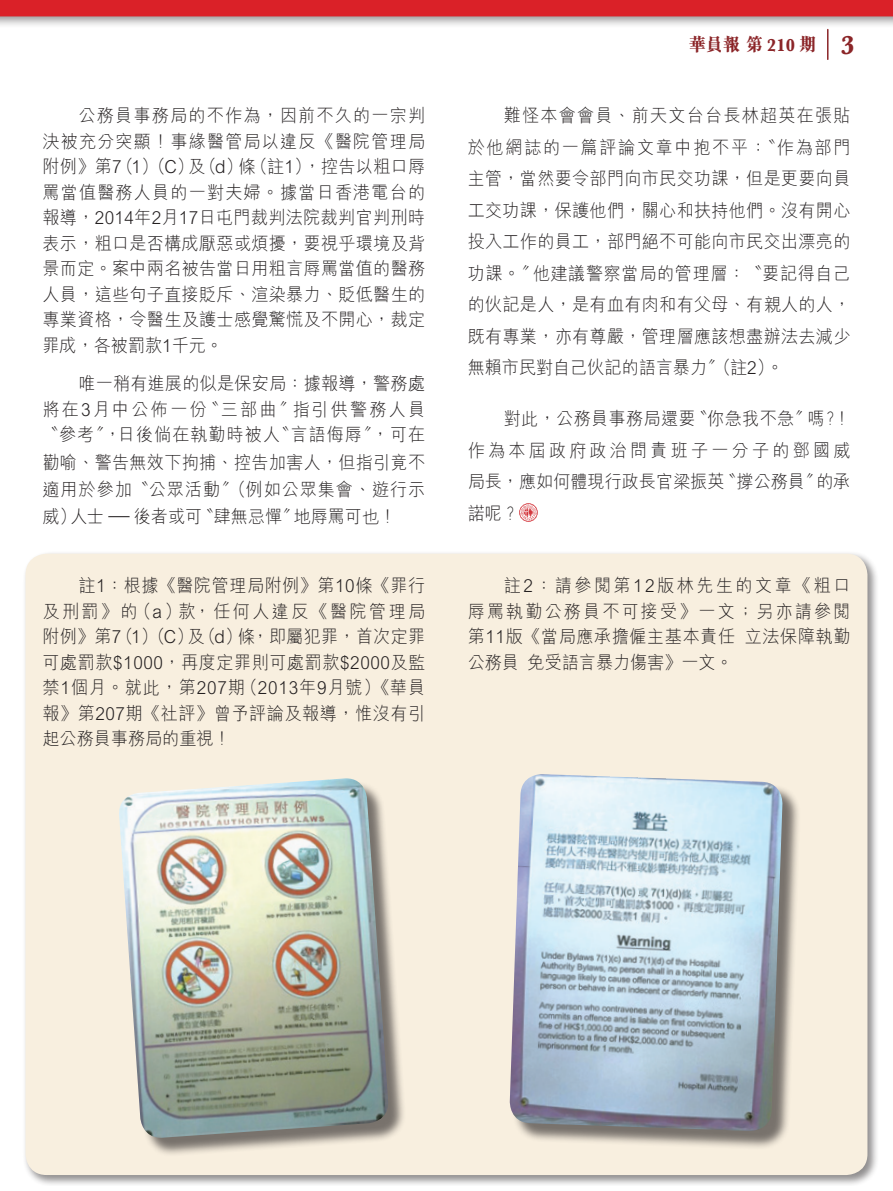
<style>
.page{position:relative;width:893px;height:1191px;background:#fff}
.page>*{position:absolute;margin:0;border:0;box-sizing:border-box;transform-origin:0 0}
.內容{font:300 18px/25.5px "M Hei";letter-spacing:.02em;color:#231f20;text-align:justify;scale:.95 1}
.內容-2{font:300 18px "M Hei";color:#231f20;scale:.95 1}
.t1{font:800 18px "M Sung";color:#8b2528;scale:.95 1}
.s1{font-size:27px}
</style>
<div class="page">
<svg style="left:0;top:0;width:893px;height:60px"></svg>
<div style="left:22px;top:550px;width:857px;height:636px;background:#231f20;opacity:.5"></div>
<div style="left:26px;top:553px;width:841px;height:622px;background:#f8efdf;border-radius:21px"></div>
<svg style="left:827px;top:30px;width:1px;height:29px"></svg>
<svg style="left:108px;top:516px;width:22px;height:1px"></svg>
<svg style="left:519px;top:503px;width:19px;height:19px"></svg>
<div style="left:122px;top:781px;width:285px;height:375px;background:#231f20;opacity:.6"></div>
<img style="left:119px;top:778px;width:271px;height:361px">
<div style="left:512px;top:776px;width:289px;height:373px;background:#231f20;opacity:.6"></div>
<img style="left:510px;top:774px;width:273px;height:357px">
<p class="內容" style="left:43px;top:104px;width:404px;text-indent:36px">公務員事務局的不作為，因前不久的一宗判決被充分突顯！事緣醫管局以違反《醫院管理局附例》第7（1）（C）及（d）條（註1），控告以粗口辱罵當值醫務人員的一對夫婦。據當日香港電台的報導，2014年2月17日屯門裁判法院裁判官判刑時表示，粗口是否構成厭惡或煩擾，要視乎環境及背景而定。案中兩名被告當日用粗言辱罵當值的醫務人員，這些句子直接貶斥、渲染暴力、貶低醫生的專業資格，令醫生及護士感覺驚慌及不開心，裁定罪成，各被罰款1千元。</p>
<p class="內容" style="left:43px;top:371px;width:404px;text-indent:36px">唯一稍有進展的似是保安局：據報導，警務處將在3月中公佈一份〝三部曲〞指引供警務人員〝參考〞，日後倘在執勤時被人〝言語侮辱〞，可在</p>
<p class="內容" style="left:43px;top:449px;width:404px;line-height:27.3px">勸喻、警告無效下拘捕、控告加害人，但指引竟不適用於參加〝公眾活動〞（例如公眾集會、遊行示威）人士</p>
<p class="內容-2" style="left:134px;top:507px;width:278px">後者或可〝肆無忌憚〞地辱罵可也！</p>
<p class="內容" style="left:43px;top:573px;width:404px;text-indent:36px">註1：根據《醫院管理局附例》第10條《罪行及刑罰》的（a）款，任何人違反《醫院管理局附例》第7（1）（C）及（d）條，即屬犯罪，首次定罪可處罰款$1000，再度定罪則可處罰款$2000及監禁1個月。就此，第207期（2013年9月號）《華員報》第207期《社評》曾予評論及報導，惟沒有引起公務員事務局的重視！</p>
<p class="t1" style="left:689px;top:35px;width:176px">華員報 第 210 期 <span class="s1">3</span></p>
<p class="內容" style="left:468px;top:101px;width:404px;line-height:31.5px;text-indent:36px">難怪本會會員、前天文台台長林超英在張貼於他網誌的一篇評論文章中抱不平：〝作為部門主管，當然要令部門向市民交功課，但是更要向員工交功課，保護他們，關心和扶持他們。沒有開心投入工作的員工，部門絕不可能向市民交出漂亮的功課。〞他建議警察當局的管理層：〝要記得自己的伙記是人，是有血有肉和有父母、有親人的人，既有專業，亦有尊嚴，管理層應該想盡辦法去減少無賴市民對自己伙記的語言暴力〞（註2）。</p>
<p class="內容" style="left:468px;top:403px;width:404px;line-height:31.5px;text-indent:36px">對此，公務員事務局還要〝你急我不急〞嗎？！作為本屆政府政治問責班子一分子的鄧國威局長，應如何體現行政長官梁振英〝撐公務員〞的承諾呢？</p>
<p class="內容" style="left:468px;top:573px;width:404px;text-indent:36px">註2：請參閱第12版林先生的文章《粗口辱罵執勤公務員不可接受》一文；另亦請參閱第11版《當局應承擔僱主基本責任 立法保障執勤公務員 免受語言暴力傷害》一文。</p>
</div>
